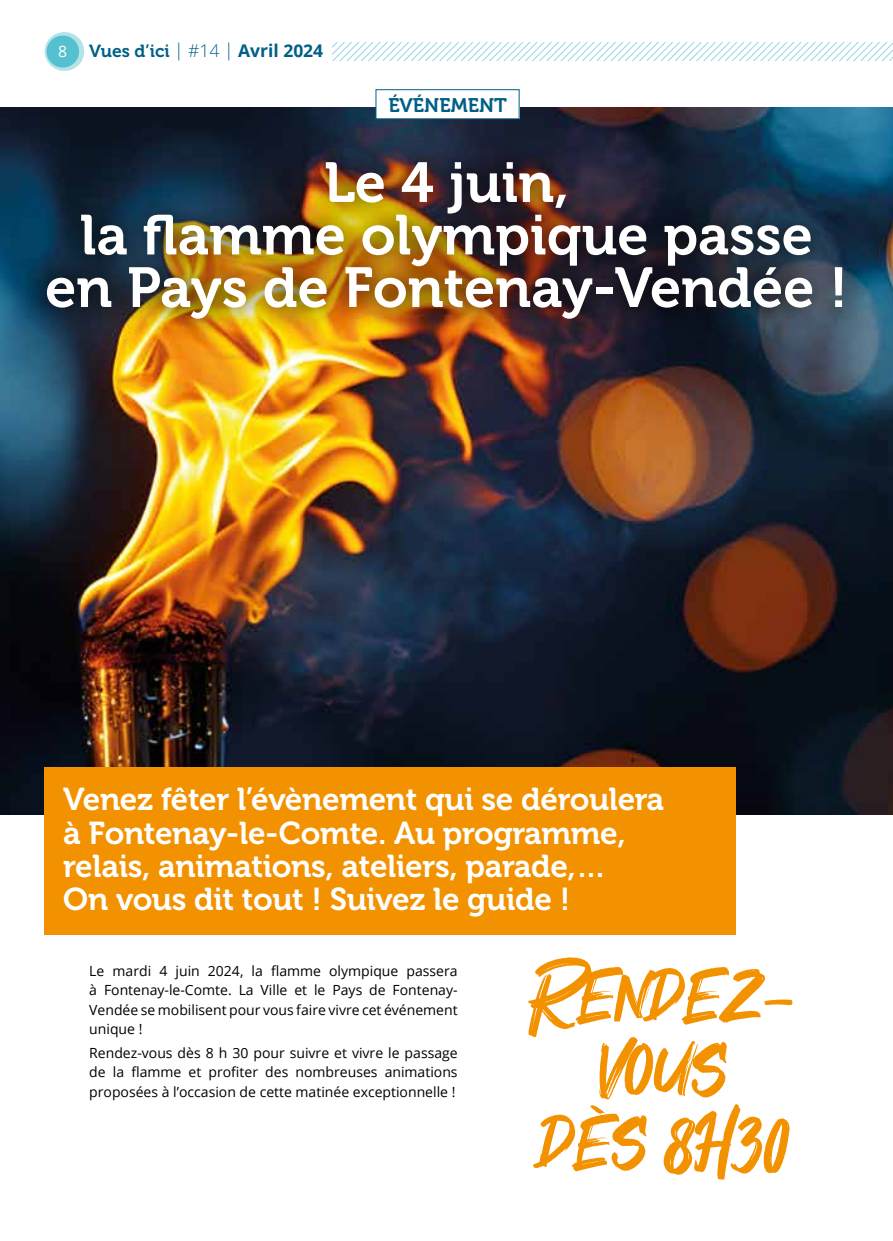
<style>
.page{position:relative;width:893px;height:1241px;background:#fff}
.page>*{position:absolute;margin:0;border:0;box-sizing:border-box;transform-origin:0 0}
.t1{font:99.23px/73.3px "Maquire";color:#f39200;text-align:center}
.t2{font:56px/52.5px "Museo 700";color:#fff;text-align:center}
.t3{font:31.5px/33.2px "Museo 700";letter-spacing:-.01em;color:#fff}
.t4{font:19.6px "Museo 700";color:#005f86}
.t5{font:17.5px "Museo 700";color:#005f86}
.t6{font:15.75px "Open Sans";color:#fff}
.t7{font:14px/19.2px "Open Sans";color:#000;text-align:justify}
.s1{font-family:"Open Sans";font-weight:300}
.s2{font-family:"Open Sans";font-weight:700}
</style>
<div class="page">
<svg style="left:45px;top:32px;width:39px;height:39px"></svg>
<div style="left:47px;top:36px;width:32px;height:31px;background:#55c0d0;border-radius:50%"></div>
<svg style="left:332px;top:43px;width:561px;height:17px"></svg>
<img style="left:0;top:107px;width:893px;height:707px">
<div style="left:21px;top:136px;width:848px;height:209px;background:#000;opacity:.75"></div>
<div style="left:45px;top:767px;width:691px;height:167px;background:#f39200"></div>
<div style="left:376px;top:90px;width:143px;height:29px;background:#fff"></div>
<div style="left:376px;top:89px;width:143px;height:30px;border:1px solid #005f86"></div>
<p class="t6" style="left:58px;top:40px;width:11px">8</p>
<p class="t5" style="left:89px;top:41px;width:235px">Vues d’ici <span class="s1">| #14 |</span> <span class="s2">Avril 2024</span></p>
<h3 class="t4" style="left:388px;top:94px;width:120px">ÉVÉNEMENT</h3>
<h2 class="t2" style="left:45px;top:157px;width:804px">Le 4 juin,<br>la flamme olympique passe en Pays de Fontenay-Vendée !</h2>
<h3 class="t3" style="left:63px;top:783px;width:602px">Venez fêter l’évènement qui se déroulera à Fontenay-le-Comte. Au programme, relais, animations, ateliers, parade,…<br>On vous dit tout ! Suivez le guide !</h3>
<p class="t7" style="left:89px;top:960px;width:370px">Le mardi 4 juin 2024, la flamme olympique passera à Fontenay-le-Comte. La Ville et le Pays de Fontenay-Vendée se mobilisent pour vous faire vivre cet événement unique !</p>
<p class="t7" style="left:89px;top:1042px;width:370px">Rendez-vous dès 8 h 30 pour suivre et vivre le passage de la flamme et profiter des nombreuses animations proposées à l’occasion de cette matinée exceptionnelle !</p>
<h1 class="t1" style="left:530px;top:962px;width:270px">Rendez&shy;vous<br>dès 8H30</h1>
</div>
